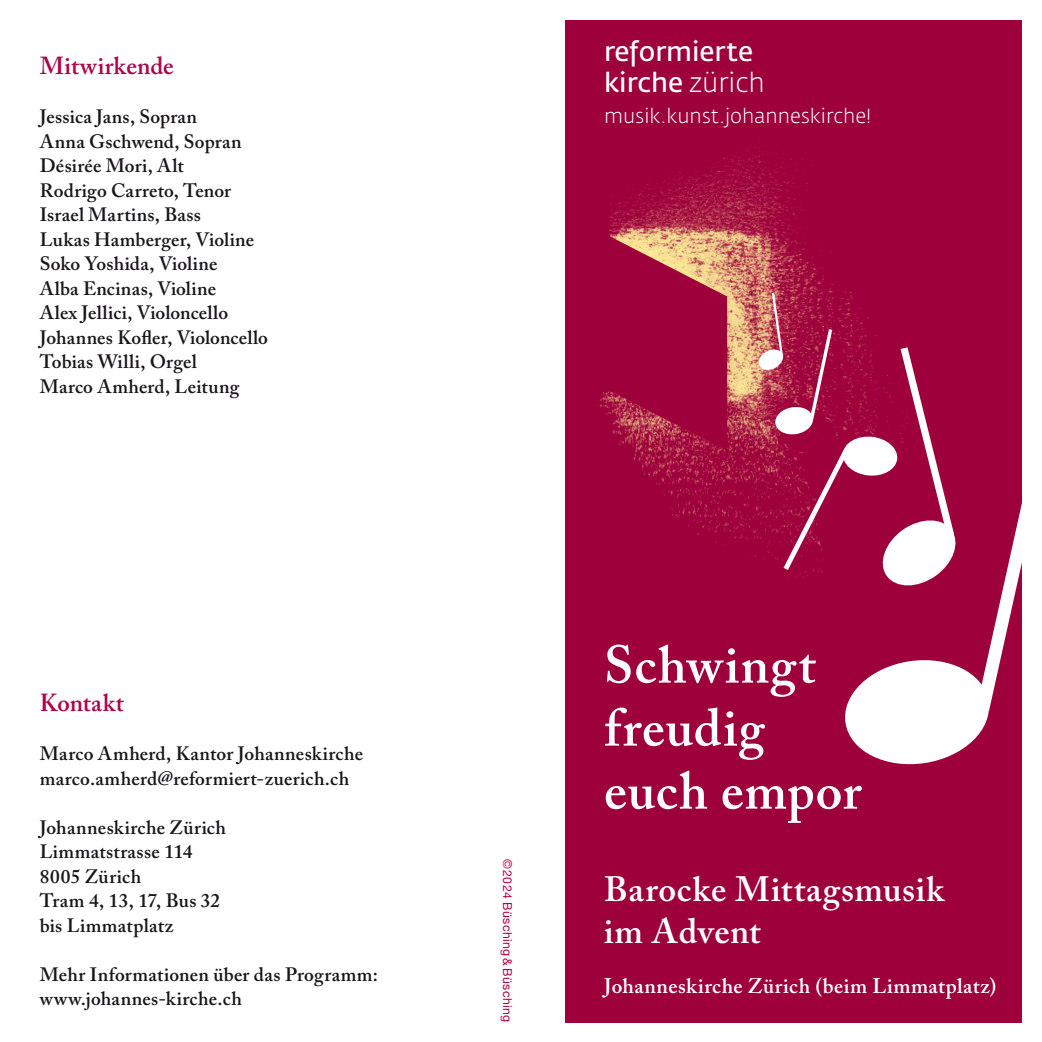
<style>
.page{position:relative;width:1042px;height:1042px;background:#fff}
.page>*{position:absolute;margin:0;border:0;box-sizing:border-box;transform-origin:0 0}
.t1{font:600 52.5px/63px "Adobe Caslon Pro";letter-spacing:.015em;color:#fff}
.t2{font:600 35px/42px "Adobe Caslon Pro";letter-spacing:.02em;color:#fff}
.t3{font:26.95px/31.3px "Fedra Sans Std";color:#fff}
.t4{font:600 24.5px "Adobe Caslon Pro";letter-spacing:.01em;color:#b00348}
.t5{font:600 21px "Adobe Caslon Pro";letter-spacing:.025em;color:#fff}
.t6{font:300 20.12px "Fedra Sans Std";color:#fff}
.t7{font:600 19.25px/24.5px "Adobe Caslon Pro";letter-spacing:.01em;color:#1a171c}
.t8{font:12.25px "Helvetica Neue";letter-spacing:.035em;color:#b00348}
.s1{font-weight:300}
</style>
<div class="page">
<svg style="left:565px;top:20px;width:456px;height:1002px;background:#a0063e"></svg>
<svg style="left:757px;top:293px;width:265px;height:476px"></svg>
<p class="t4" style="left:40px;top:51px;width:136px">Mitwirkende</p>
<p class="t7" style="left:40px;top:104px;width:230px">Jessica Jans, Sopran<br>Anna Gschwend, Sopran<br>Désirée Mori, Alt<br>Rodrigo Carreto, Tenor<br>Israel Martins, Bass<br>Lukas Hamberger, Violine<br>Soko Yoshida, Violine<br>Alba Encinas, Violine<br>Alex Jellici, Violoncello<br>Johannes Kofler, Violoncello<br>Tobias Willi, Orgel<br>Marco Amherd, Leitung</p>
<p class="t4" style="left:40px;top:688px;width:86px">Kontakt</p>
<p class="t7" style="left:40px;top:741px;width:325px">Marco Amherd, Kantor Johanneskirche marco.amherd@reformiert-zuerich.ch</p>
<p class="t7" style="left:40px;top:815px;width:188px">Johanneskirche Zürich<br>Limmatstrasse 114<br>8005 Zürich<br>Tram 4, 13, 17, Bus 32 bis Limmatplatz</p>
<p class="t7" style="left:40px;top:962px;width:340px">Mehr Informationen über das Programm: www.johannes-kirche.ch</p>
<h3 class="t3" style="left:604px;top:36px;width:162px">reformierte kirche <span class="s1">zürich</span></h3>
<p class="t6" style="left:604px;top:104px;width:269px">musik.kunst.johanneskirche!</p>
<p class="t8" style="left:516px;top:858px;width:165px;rotate:90deg">© 2024 Büsching&amp;Büsching</p>
<h1 class="t1" style="left:604px;top:633px;width:259px">Schwingt freudig euch empor</h1>
<h2 class="t2" style="left:604px;top:868px;width:341px">Barocke Mittagsmusik im Advent</h2>
<p class="t5" style="left:604px;top:974px;width:394px">Johanneskirche Zürich (beim Limmatplatz)</p>
</div>
